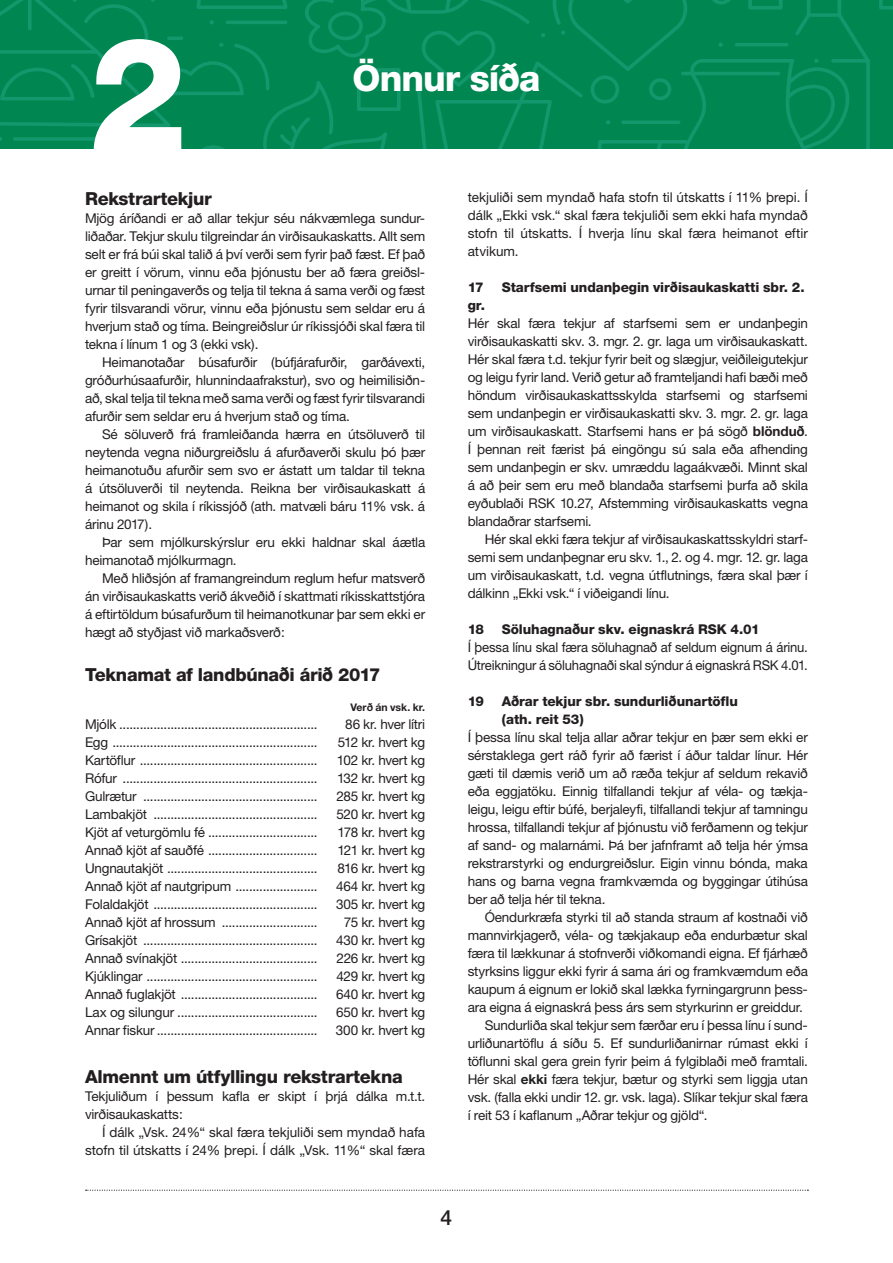
<style>
.page{position:relative;width:893px;height:1263px;background:#fff}
.page>*{position:absolute;margin:0;border:0;box-sizing:border-box;transform-origin:0 0}
.t1{font:800 156.6px "Helvetica Neue";color:#fff}
.t2{font:800 36px "Helvetica Neue";letter-spacing:-.03em;color:#fff}
.t3{font:500 21px "Helvetica Neue";color:#231f20}
.t4{font:800 18px "Helvetica Neue";letter-spacing:-.02em;color:#231f20}
.t5{font:13.5px/18px "Helvetica Neue";letter-spacing:-.015em;color:#231f20;text-align:justify}
.t6{font:800 13.5px/18px "Helvetica Neue";letter-spacing:-.005em;color:#231f20}
.t7{font:13.5px "Helvetica Neue";letter-spacing:-.035em;color:#231f20}
.t8{font:700 10.5px "Helvetica Neue";color:#231f20}
.s1{font-weight:700}
</style>
<div class="page">
<svg style="left:0;top:0;width:893px;height:149px;background:#028854"></svg>
<svg style="left:86px;top:1189px;width:722px;height:2px"></svg>
<h1 class="t1" style="left:89px;top:1px;width:100px">2</h1>
<h2 class="t2" style="left:352px;top:57px;width:189px">Önnur síða</h2>
<h3 class="t4" style="left:85px;top:188px;width:128px">Rekstrartekjur</h3>
<p class="t5" style="left:85px;top:209px;width:342px">Mjög áríðandi er að allar tekjur séu nákvæmlega sundur&shy;liðaðar. Tekjur skulu tilgreindar án virðisaukaskatts. Allt sem selt er frá búi skal talið á því verði sem fyrir það fæst. Ef það er greitt í vörum, vinnu eða þjónustu ber að færa greiðsl&shy;urnar til peningaverðs og telja til tekna á sama verði og fæst fyrir tilsvarandi vörur, vinnu eða þjónustu sem seldar eru á hverjum stað og tíma. Beingreiðslur úr ríkissjóði skal færa til tekna í línum 1 og 3 (ekki vsk).</p>
<p class="t5" style="left:85px;top:353px;width:342px;text-indent:17px">Heimanotaðar búsafurðir (búfjárafurðir, garðávexti, gróðurhúsaafurðir, hlunnindaafrakstur), svo og heimilisiðn&shy;að, skal telja til tekna með sama verði og fæst fyrir tilsvarandi afurðir sem seldar eru á hverjum stað og tíma.</p>
<p class="t5" style="left:85px;top:425px;width:342px;text-indent:17px">Sé söluverð frá framleiðanda hærra en útsöluverð til neytenda vegna niðurgreiðslu á afurðaverði skulu þó þær heimanotuðu afurðir sem svo er ástatt um taldar til tekna á útsöluverði til neytenda. Reikna ber virðisaukaskatt á heimanot og skila í ríkissjóð (ath. matvæli báru 11% vsk. á árinu 2017).</p>
<p class="t5" style="left:85px;top:533px;width:342px;text-indent:17px">Þar sem mjólkurskýrslur eru ekki haldnar skal áætla heimanotað mjólkurmagn.</p>
<p class="t5" style="left:85px;top:569px;width:342px;text-indent:17px">Með hliðsjón af framangreindum reglum hefur matsverð án virðisaukaskatts verið ákveðið í skattmati ríkisskattstjóra á eftirtöldum búsafurðum til heimanotkunar þar sem ekki er hægt að styðjast við markaðsverð:</p>
<h3 class="t4" style="left:85px;top:664px;width:297px">Teknamat af landbúnaði árið 2017</h3>
<p class="t8" style="left:350px;top:700px;width:76px">Verð án vsk. kr.</p>
<p class="t5" style="left:85px;top:715px;width:234px">Mjólk ..........................................................</p>
<p class="t5" style="left:345px;top:715px;width:81px">86 kr. hver lítri</p>
<p class="t5" style="left:85px;top:733px;width:234px">Egg ............................................................</p>
<p class="t7" style="left:338px;top:734px;width:89px">512 kr. hvert kg</p>
<p class="t5" style="left:85px;top:751px;width:234px">Kartöflur ....................................................</p>
<p class="t5" style="left:337px;top:751px;width:90px">102 kr. hvert kg</p>
<p class="t5" style="left:85px;top:769px;width:234px">Rófur .........................................................</p>
<p class="t5" style="left:337px;top:769px;width:90px">132 kr. hvert kg</p>
<p class="t5" style="left:85px;top:787px;width:234px">Gulrætur ...................................................</p>
<p class="t5" style="left:336px;top:787px;width:90px">285 kr. hvert kg</p>
<p class="t5" style="left:85px;top:805px;width:234px">Lambakjöt ................................................</p>
<p class="t5" style="left:337px;top:805px;width:90px">520 kr. hvert kg</p>
<p class="t5" style="left:85px;top:823px;width:234px">Kjöt af veturgömlu fé ................................</p>
<p class="t7" style="left:338px;top:824px;width:89px">178 kr. hvert kg</p>
<p class="t5" style="left:85px;top:841px;width:234px">Annað kjöt af sauðfé ................................</p>
<p class="t7" style="left:337px;top:842px;width:89px">121 kr. hvert kg</p>
<p class="t5" style="left:85px;top:859px;width:234px">Ungnautakjöt ............................................</p>
<p class="t7" style="left:337px;top:860px;width:89px">816 kr. hvert kg</p>
<p class="t5" style="left:85px;top:877px;width:234px">Annað kjöt af nautgripum ........................</p>
<p class="t5" style="left:336px;top:877px;width:91px">464 kr. hvert kg</p>
<p class="t5" style="left:85px;top:895px;width:234px">Folaldakjöt ................................................</p>
<p class="t5" style="left:336px;top:895px;width:91px">305 kr. hvert kg</p>
<p class="t5" style="left:85px;top:913px;width:234px">Annað kjöt af hrossum ............................</p>
<p class="t7" style="left:344px;top:914px;width:83px">75 kr. hvert kg</p>
<p class="t5" style="left:85px;top:931px;width:234px">Grísakjöt ...................................................</p>
<p class="t5" style="left:336px;top:931px;width:91px">430 kr. hvert kg</p>
<p class="t5" style="left:85px;top:949px;width:234px">Annað svínakjöt ........................................</p>
<p class="t5" style="left:336px;top:949px;width:90px">226 kr. hvert kg</p>
<p class="t5" style="left:85px;top:967px;width:234px">Kjúklingar ..................................................</p>
<p class="t5" style="left:336px;top:967px;width:90px">429 kr. hvert kg</p>
<p class="t5" style="left:85px;top:985px;width:234px">Annað fuglakjöt ........................................</p>
<p class="t5" style="left:336px;top:985px;width:91px">640 kr. hvert kg</p>
<p class="t5" style="left:85px;top:1003px;width:234px">Lax og silungur .........................................</p>
<p class="t5" style="left:336px;top:1003px;width:91px">650 kr. hvert kg</p>
<p class="t5" style="left:85px;top:1021px;width:234px">Annar fiskur ...............................................</p>
<p class="t5" style="left:336px;top:1021px;width:91px">300 kr. hvert kg</p>
<h3 class="t4" style="left:85px;top:1066px;width:319px">Almennt um útfyllingu rekstrartekna</h3>
<p class="t5" style="left:85px;top:1087px;width:342px">Tekjuliðum í þessum kafla er skipt í þrjá dálka m.t.t. virðisaukaskatts:</p>
<p class="t5" style="left:85px;top:1123px;width:342px;text-align:right">Í dálk „Vsk. 24%“ skal færa tekjuliði sem myndað hafa stofn til útskatts í 24% þrepi. Í dálk „Vsk. 11%“ skal færa</p>
<p class="t5" style="left:468px;top:188px;width:342px">tekjuliði sem myndað hafa stofn til útskatts í 11% þrepi. Í dálk „Ekki vsk.“ skal færa tekjuliði sem ekki hafa myndað stofn til útskatts. Í hverja línu skal færa heimanot eftir atvikum.</p>
<p class="t6" style="left:468px;top:278px;width:17px">17</p>
<p class="t6" style="left:502px;top:278px;width:305px">Starfsemi undanþegin virðisaukaskatti sbr. 2.</p>
<p class="t6" style="left:468px;top:296px;width:19px">gr.</p>
<p class="t5" style="left:468px;top:314px;width:342px">Hér skal færa tekjur af starfsemi sem er undanþegin virðisaukaskatti skv. 3. mgr. 2. gr. laga um virðisaukaskatt.<br>Hér skal færa t.d. tekjur fyrir beit og slægjur, veiðileigutekjur og leigu fyrir land. Verið getur að framteljandi hafi bæði með höndum virðisaukaskattsskylda starfsemi og starfsemi sem undanþegin er virðisaukaskatti skv. 3. mgr. 2. gr. laga um virðisaukaskatt. Starfsemi hans er þá sögð <span class="s1">blönduð</span>.<br>Í þennan reit færist þá eingöngu sú sala eða afhending sem undanþegin er skv. umræddu lagaákvæði. Minnt skal á að þeir sem eru með blandaða starfsemi þurfa að skila eyðublaði RSK 10.27, Afstemming virðisaukaskatts vegna blandaðrar starfsemi.</p>
<p class="t5" style="left:468px;top:530px;width:342px;text-indent:17px">Hér skal ekki færa tekjur af virðisaukaskattsskyldri starf&shy;semi sem undanþegnar eru skv. 1., 2. og 4. mgr. 12. gr. laga um virðisaukaskatt, t.d. vegna útflutnings, færa skal þær í dálkinn „Ekki vsk.“ í viðeigandi línu.</p>
<p class="t6" style="left:468px;top:620px;width:18px">18</p>
<p class="t6" style="left:502px;top:620px;width:259px">Söluhagnaður skv. eignaskrá RSK 4.01</p>
<p class="t5" style="left:468px;top:638px;width:342px">Í þessa línu skal færa söluhagnað af seldum eignum á árinu.<br>Útreikningur á söluhagnaði skal sýndur á eignaskrá RSK 4.01.</p>
<p class="t6" style="left:468px;top:692px;width:18px">19</p>
<p class="t6" style="left:502px;top:692px;width:238px">Aðrar tekjur sbr. sundurliðunartöflu (ath. reit 53)</p>
<p class="t5" style="left:468px;top:728px;width:342px">Í þessa línu skal telja allar aðrar tekjur en þær sem ekki er sérstaklega gert ráð fyrir að færist í áður taldar línur. Hér gæti til dæmis verið um að ræða tekjur af seldum rekavið eða eggjatöku. Einnig tilfallandi tekjur af véla- og tækja&shy;leigu, leigu eftir búfé, berjaleyfi, tilfallandi tekjur af tamningu hrossa, tilfallandi tekjur af þjónustu við ferðamenn og tekjur af sand- og malarnámi. Þá ber jafnframt að telja hér ýmsa rekstrarstyrki og endurgreiðslur. Eigin vinnu bónda, maka hans og barna vegna framkvæmda og byggingar útihúsa ber að telja hér til tekna.</p>
<p class="t5" style="left:485px;top:908px;width:325px">Óendurkræfa styrki til að standa straum af kostnaði við</p>
<p class="t5" style="left:468px;top:926px;width:342px">mannvirkjagerð, véla- og tækjakaup eða endurbætur skal</p>
<p class="t5" style="left:468px;top:944px;width:342px">færa til lækkunar á stofnverði viðkomandi eigna. Ef fjárhæð</p>
<p class="t5" style="left:468px;top:962px;width:342px">styrksins liggur ekki fyrir á sama ári og framkvæmdum eða</p>
<p class="t5" style="left:468px;top:980px;width:342px">kaupum á eignum er lokið skal lækka fyrningargrunn þess-</p>
<p class="t5" style="left:468px;top:998px;width:337px">ara eigna á eignaskrá þess árs sem styrkurinn er greiddur.</p>
<p class="t5" style="left:485px;top:1016px;width:325px">Sundurliða skal tekjur sem færðar eru í þessa línu í sund-</p>
<p class="t5" style="left:468px;top:1034px;width:342px">urliðunartöflu á síðu 5. Ef sundurliðanirnar rúmast ekki í</p>
<p class="t5" style="left:468px;top:1052px;width:342px">töflunni skal gera grein fyrir þeim á fylgiblaði með framtali.</p>
<p class="t5" style="left:468px;top:1070px;width:342px">Hér skal <span class="s1">ekki</span> færa tekjur, bætur og styrki sem liggja utan</p>
<p class="t5" style="left:468px;top:1088px;width:342px">vsk. (falla ekki undir 12. gr. vsk. laga). Slíkar tekjur skal færa</p>
<p class="t5" style="left:468px;top:1106px;width:241px">í reit 53 í kaflanum „Aðrar tekjur og gjöld“.</p>
<h3 class="t3" style="left:441px;top:1205px;width:13px">4</h3>
</div>
